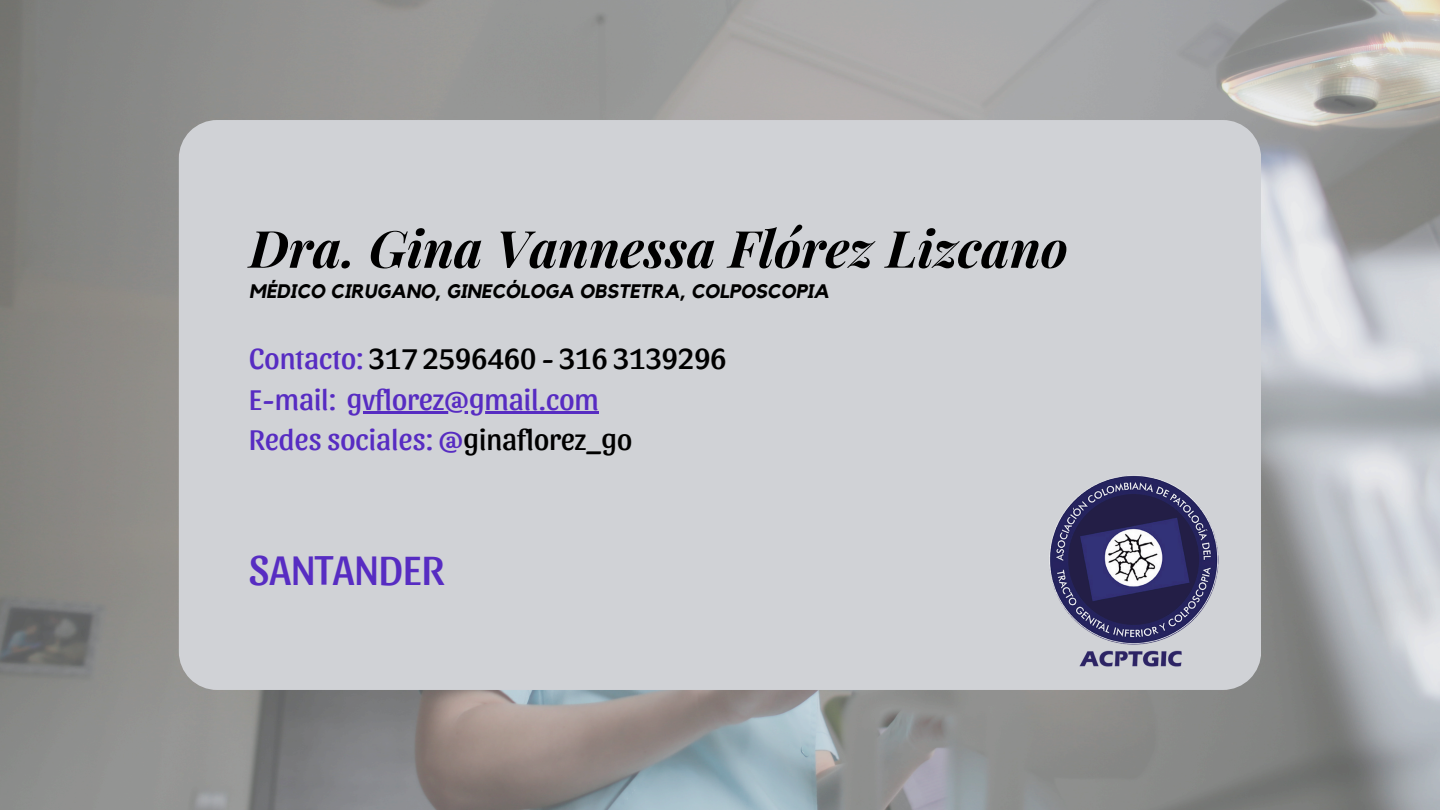
<style>
.page{position:relative;width:1440px;height:810px;background:#fff}
.page>*{position:absolute;margin:0;border:0;box-sizing:border-box;transform-origin:0 0}
.t1{font:italic 700 51.3px "Playfair Display";color:#000}
.t2{font:43px "Sansita";color:#572cc2}
.t3{font:30px/40.5px "Sansita";color:#572cc2}
.t4{font:italic 700 19.5px "Kollektif";color:#000}
.s1{color:#000}
</style>
<div class="page">
<img style="left:0;top:0;width:1440px;height:810px">
<div style="left:179px;top:120px;width:1082px;height:570px;background:#d0d2d6"></div>
<img style="left:1039px;top:467px;width:192px;height:203px">
<hr style="left:347px;top:411px;width:252px;height:3px;background:#572cc2">
<h1 class="t1" style="left:249px;top:212px;width:820px">Dra. Gina Vannessa Flórez Lizcano</h1>
<p class="t4" style="left:249px;top:282px;width:582px">MÉDICO CIRUGANO, GINECÓLOGA OBSTETRA, COLPOSCOPIA</p>
<h3 class="t3" style="left:249px;top:336px;width:479px">Contacto: <span class="s1">317 2596460 - 316 3139296<br></span>E-mail: gvflorez@gmail.com</h3>
<h2 class="t3" style="left:249px;top:417px;width:384px">Redes sociales: @<span class="s1">ginaflorez_go</span></h2>
<h2 class="t2" style="left:249px;top:541px;width:197px">SANTANDER</h2>
</div>
